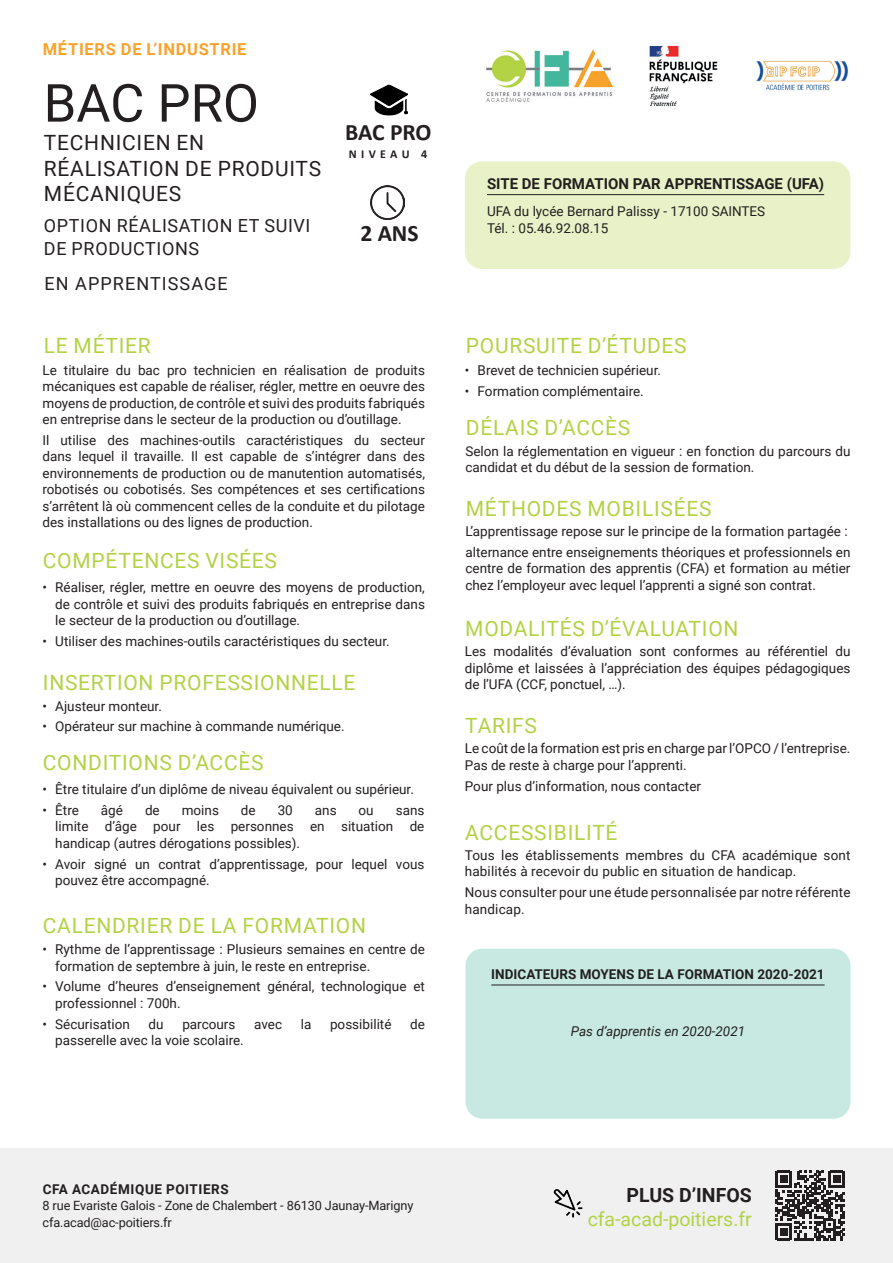
<style>
.page{position:relative;width:893px;height:1263px;background:#fff}
.page>*{position:absolute;margin:0;border:0;box-sizing:border-box;transform-origin:0 0}
.t1{font:52.5px "Roboto";color:#231f20}
.t2{font:700 23.55px "Calibri";letter-spacing:-.005em;color:#231f20}
.t3{font:21px "Roboto";letter-spacing:.035em;color:#b2d244}
.t4{font:21px/25.5px "Roboto";letter-spacing:.035em;color:#231f20}
.t5{font:19.5px "Roboto";color:#b2d244}
.t6{font:700 19.5px "Roboto";color:#231f20}
.t7{font:18px/22.5px "Roboto";letter-spacing:.035em;color:#231f20}
.t8{font:18px "Roboto";letter-spacing:.06em;color:#231f20}
.t9{font:700 16.5px "Roboto";letter-spacing:.045em;color:#f9a22b}
.t10{font:700 15px "Roboto";color:#231f20}
.t11{font:13.5px/16.5px "Roboto";color:#231f20}
.t12{font:700 13.5px "Roboto";color:#231f20}
.t13{font:italic 13.5px "Roboto";color:#231f20}
.t14{font:700 13.5px "Roboto";letter-spacing:.045em;color:#231f20}
.t15{font:12.75px/16.5px "Roboto";letter-spacing:-.01em;color:#231f20}
.t16{font:700 12.15px "Calibri";letter-spacing:.36em;color:#231f20}
</style>
<div class="page">
<div style="left:0;top:1148px;width:893px;height:115px;background:#f0f0f1"></div>
<img style="left:486px;top:49px;width:128px;height:53px">
<img style="left:371px;top:185px;width:34px;height:34px">
<img style="left:371px;top:84px;width:37px;height:32px">
<div style="left:465px;top:161px;width:385px;height:108px;background:#e8f1c7;border-radius:17px"></div>
<hr style="left:487px;top:194px;width:337px;height:1px;background:#231f20">
<div style="left:465px;top:949px;width:385px;height:170px;background:#c7e9e1;border-radius:17px"></div>
<hr style="left:491px;top:985px;width:334px;height:1px;background:#231f20">
<img style="left:649px;top:45px;width:199px;height:61px">
<svg style="left:775px;top:1170px;width:70px;height:70px"></svg>
<img style="left:554px;top:1189px;width:28px;height:28px">
<p class="t9" style="left:43px;top:37px;width:205px">MÉTIERS DE L’INDUSTRIE</p>
<h1 class="t1" style="left:44px;top:66px;width:217px">BAC PRO</h1>
<h3 class="t4" style="left:44px;top:129px;width:279px">TECHNICIEN EN<br>RÉALISATION DE PRODUITS<br>MÉCANIQUES</h3>
<h3 class="t7" style="left:44px;top:214px;width:268px">OPTION RÉALISATION ET SUIVI<br>DE PRODUCTIONS</h3>
<h2 class="t2" style="left:360px;top:216px;width:60px">2 ANS</h2>
<h2 class="t2" style="left:345px;top:116px;width:88px">BAC PRO</h2>
<p class="t16" style="left:349px;top:145px;width:80px">NIVEAU 4</p>
<h3 class="t8" style="left:44px;top:271px;width:185px">EN APPRENTISSAGE</h3>
<h3 class="t3" style="left:44px;top:331px;width:109px">LE MÉTIER</h3>
<p class="t11" style="left:43px;top:361px;width:384px;text-align:justify">Le titulaire du bac pro technicien en réalisation de produits mécaniques est capable de réaliser, régler, mettre en oeuvre des moyens de production, de contrôle et suivi des produits fabriqués en entreprise dans le secteur de la production ou d’outillage.</p>
<p class="t11" style="left:43px;top:431px;width:384px;text-align:justify">Il utilise des machines-outils caractéristiques du secteur dans lequel il travaille. Il est capable de s’intégrer dans des environnements de production ou de manutention automatisés, robotisés ou cobotisés. Ses compétences et ses certifications s’arrêtent là où commencent celles de la conduite et du pilotage des installations ou des lignes de production.</p>
<h3 class="t3" style="left:43px;top:546px;width:236px">COMPÉTENCES VISÉES</h3>
<p class="t11" style="left:55px;top:579px;width:371px;text-align:justify;text-indent:-13px">• Réaliser, régler, mettre en oeuvre des moyens de production, de contrôle et suivi des produits fabriqués en entreprise dans le secteur de la production ou d’outillage.</p>
<p class="t11" style="left:43px;top:632px;width:349px">• Utiliser des machines-outils caractéristiques du secteur.</p>
<h3 class="t3" style="left:43px;top:668px;width:314px">INSERTION PROFESSIONNELLE</h3>
<p class="t11" style="left:43px;top:697px;width:121px">• Ajusteur monteur.</p>
<p class="t11" style="left:43px;top:718px;width:304px">• Opérateur sur machine à commande numérique.</p>
<h3 class="t3" style="left:43px;top:748px;width:222px">CONDITIONS D’ACCÈS</h3>
<p class="t11" style="left:43px;top:780px;width:373px">• Être titulaire d’un diplôme de niveau équivalent ou supérieur.</p>
<p class="t11" style="left:43px;top:801px;width:38px">• Être</p>
<p class="t11" style="left:101px;top:801px;width:24px">âgé</p>
<p class="t11" style="left:145px;top:801px;width:16px">de</p>
<p class="t11" style="left:182px;top:801px;width:39px">moins</p>
<p class="t11" style="left:241px;top:801px;width:16px">de</p>
<p class="t11" style="left:278px;top:801px;width:17px">30</p>
<p class="t11" style="left:315px;top:801px;width:23px">ans</p>
<p class="t11" style="left:359px;top:801px;width:17px">ou</p>
<p class="t11" style="left:55px;top:801px;width:371px;text-align:justify;text-indent:340px">sans limite d’âge pour les personnes en situation de handicap (autres dérogations possibles).</p>
<p class="t11" style="left:55px;top:855px;width:371px;text-indent:-13px">• Avoir signé un contrat d’apprentissage, pour lequel vous pouvez être accompagné.</p>
<h3 class="t3" style="left:43px;top:911px;width:325px">CALENDRIER DE LA FORMATION</h3>
<p class="t11" style="left:55px;top:941px;width:371px;text-indent:-13px">• Rythme de l’apprentissage : Plusieurs semaines en centre de formation de septembre à juin, le reste en entreprise.</p>
<p class="t11" style="left:55px;top:978px;width:371px;text-indent:-13px">• Volume d’heures d’enseignement général, technologique et professionnel : 700h.</p>
<p class="t11" style="left:43px;top:1015px;width:89px">• Sécurisation</p>
<p class="t11" style="left:149px;top:1015px;width:17px">du</p>
<p class="t11" style="left:182px;top:1015px;width:55px">parcours</p>
<p class="t11" style="left:254px;top:1015px;width:29px">avec</p>
<p class="t11" style="left:301px;top:1015px;width:12px">la</p>
<p class="t11" style="left:330px;top:1015px;width:63px">possibilité</p>
<p class="t11" style="left:410px;top:1015px;width:16px">de</p>
<p class="t11" style="left:55px;top:1032px;width:190px">passerelle avec la voie scolaire.</p>
<p class="t10" style="left:487px;top:173px;width:339px">SITE DE FORMATION PAR APPRENTISSAGE (UFA)</p>
<p class="t11" style="left:487px;top:203px;width:280px">UFA du lycée Bernard Palissy - 17100 SAINTES<br>Tél. : 05.46.92.08.15</p>
<h3 class="t3" style="left:466px;top:331px;width:222px">POURSUITE D’ÉTUDES</h3>
<p class="t11" style="left:465px;top:361px;width:198px">• Brevet de technicien supérieur.</p>
<p class="t11" style="left:465px;top:382px;width:180px">• Formation complémentaire.</p>
<h3 class="t3" style="left:466px;top:413px;width:166px">DÉLAIS D’ACCÈS</h3>
<p class="t11" style="left:465px;top:442px;width:386px">Selon la réglementation en vigueur : en fonction du parcours du candidat et du début de la session de formation.</p>
<h3 class="t3" style="left:466px;top:494px;width:247px">MÉTHODES MOBILISÉES</h3>
<p class="t11" style="left:465px;top:520px;width:386px;line-height:20.7px">L’apprentissage repose sur le principe de la formation partagée : alternance entre enseignements théoriques et professionnels en</p>
<p class="t11" style="left:465px;top:560px;width:386px">centre de formation des apprentis (CFA) et formation au métier chez l’employeur avec lequel l’apprenti a signé son contrat.</p>
<h3 class="t3" style="left:465px;top:614px;width:275px">MODALITÉS D’ÉVALUATION</h3>
<p class="t11" style="left:465px;top:643px;width:387px;text-align:justify">Les modalités d’évaluation sont conformes au référentiel du diplôme et laissées à l’appréciation des équipes pédagogiques de l’UFA (CCF, ponctuel, …).</p>
<h3 class="t3" style="left:465px;top:710px;width:73px">TARIFS</h3>
<p class="t11" style="left:465px;top:740px;width:387px">Le coût de la formation est pris en charge par l’OPCO / l’entreprise.<br>Pas de reste à charge pour l’apprenti.</p>
<p class="t11" style="left:465px;top:777px;width:238px">Pour plus d’information, nous contacter</p>
<h3 class="t3" style="left:465px;top:818px;width:154px">ACCESSIBILITÉ</h3>
<p class="t11" style="left:465px;top:846px;width:387px">Tous les établissements membres du CFA académique sont habilités à recevoir du public en situation de handicap.</p>
<p class="t11" style="left:465px;top:884px;width:387px">Nous consulter pour une étude personnalisée par notre référente handicap.</p>
<p class="t12" style="left:491px;top:965px;width:335px">INDICATEURS MOYENS DE LA FORMATION 2020-2021</p>
<p class="t13" style="left:571px;top:1022px;width:176px">Pas d’apprentis en 2020-2021</p>
<p class="t14" style="left:43px;top:1179px;width:188px">CFA ACADÉMIQUE POITIERS</p>
<p class="t15" style="left:43px;top:1197px;width:372px">8 rue Evariste Galois - Zone de Chalembert - 86130 Jaunay-Marigny cfa.acad@ac-poitiers.fr</p>
<h3 class="t6" style="left:626px;top:1182px;width:127px">PLUS D’INFOS</h3>
<h3 class="t5" style="left:588px;top:1205px;width:166px">cfa-acad-poitiers.fr</h3>
</div>
